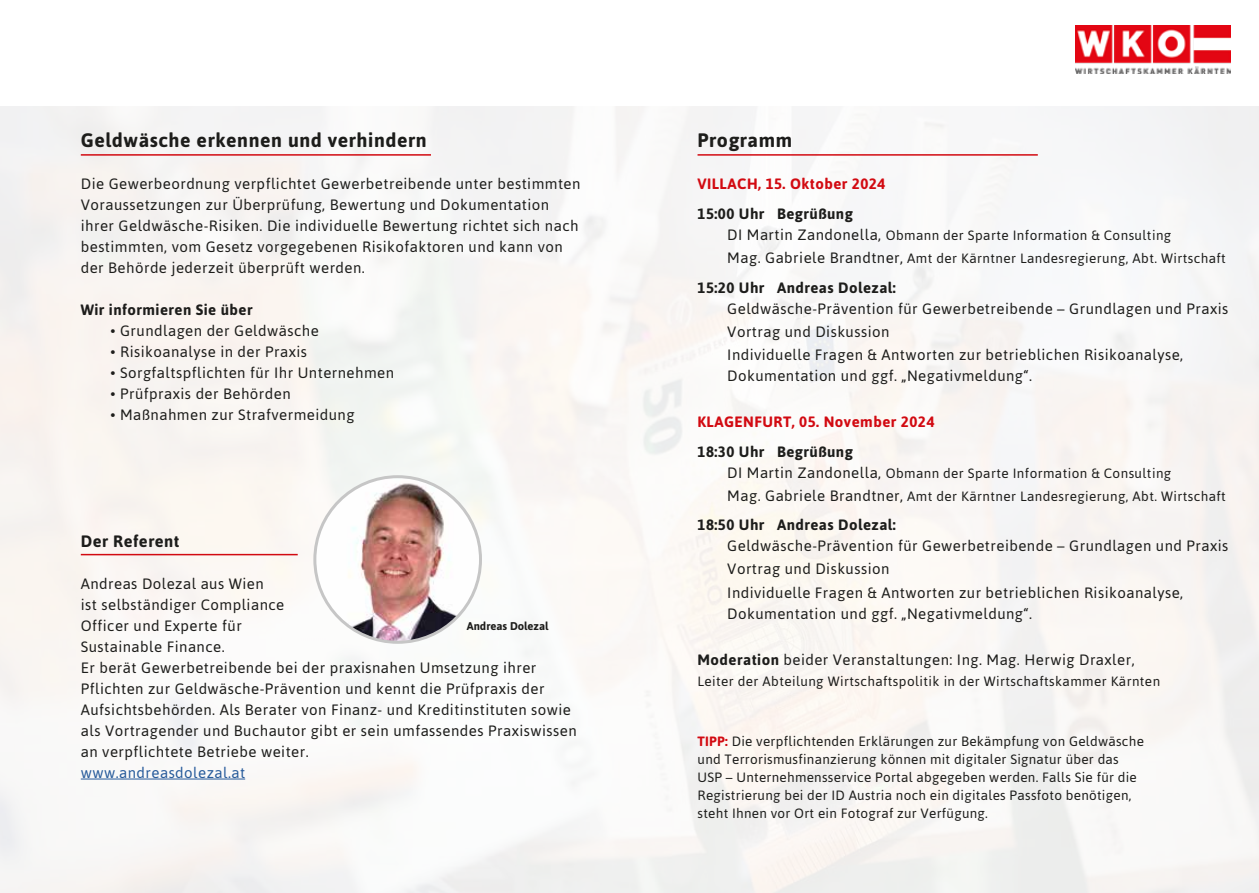
<style>
.page{position:relative;width:1259px;height:893px;background:#fff}
.page>*{position:absolute;margin:0;border:0;box-sizing:border-box;transform-origin:0 0}
.t1{font:700 19.5px "Asap";letter-spacing:.03em;color:#1d1d1b}
.t2{font:700 16.5px "Asap";letter-spacing:.03em;color:#1d1d1b}
.t3{font:15px/21px "Asap";letter-spacing:.03em;color:#1d1d1b}
.t4{font:700 15px "Asap";letter-spacing:.03em;color:#1d1d1b}
.t5{font:700 15px "Asap";letter-spacing:.03em;color:#d20a11}
.t6{font:15px "Asap";letter-spacing:.03em;color:#275b9b}
.t7{font:13.5px/18px "Asap";letter-spacing:.02em;color:#1d1d1b}
.t8{font:700 11.25px "Asap";color:#1d1d1b}
.s1{font-size:15px}
.s2{font-weight:700}
.s3{font-weight:700;color:#d20a11}
</style>
<div class="page">
<img style="left:1075px;top:26px;width:155px;height:48px">
<img style="left:0;top:106px;width:1259px;height:787px">
<hr style="left:81px;top:779px;width:164px;height:1px;background:#275b9b">
<hr style="left:81px;top:154px;width:350px;height:2px;background:#d20a11">
<hr style="left:81px;top:554px;width:217px;height:1px;background:#d20a11">
<hr style="left:697px;top:154px;width:340px;height:2px;background:#d20a11">
<img style="left:315px;top:477px;width:165px;height:165px;border-radius:83px">
<h1 class="t1" style="left:81px;top:128px;width:347px">Geldwäsche erkennen und verhindern</h1>
<p class="t3" style="left:81px;top:173px;width:501px">Die Gewerbeordnung verpflichtet Gewerbetreibende unter bestimmten Voraussetzungen zur Überprüfung, Bewertung und Dokumentation ihrer Geldwäsche-Risiken. Die individuelle Bewertung richtet sich nach bestimmten, vom Gesetz vorgegebenen Risikofaktoren und kann von der Behörde jederzeit überprüft werden.</p>
<p class="t4" style="left:81px;top:300px;width:173px">Wir informieren Sie über</p>
<p class="t3" style="left:111px;top:320px;width:210px">• Grundlagen der Geldwäsche</p>
<p class="t3" style="left:111px;top:341px;width:198px">• Risikoanalyse in der Praxis</p>
<p class="t3" style="left:111px;top:362px;width:285px">• Sorgfaltspflichten für Ihr Unternehmen</p>
<p class="t3" style="left:111px;top:383px;width:182px">• Prüfpraxis der Behörden</p>
<p class="t3" style="left:111px;top:404px;width:245px">• Maßnahmen zur Strafvermeidung</p>
<p class="t2" style="left:81px;top:530px;width:100px">Der Referent</p>
<p class="t3" style="left:81px;top:572px;width:497px">Andreas Dolezal aus Wien<br>ist selbständiger Compliance<br>Officer und Experte für<br>Sustainable Finance.<br>Er berät Gewerbetreibende bei der praxisnahen Umsetzung ihrer Pflichten zur Geldwäsche-Prävention und kennt die Prüfpraxis der Aufsichtsbehörden. Als Berater von Finanz- und Kreditinstituten sowie als Vortragender und Buchautor gibt er sein umfassendes Praxiswissen an verpflichtete Betriebe weiter.</p>
<p class="t6" style="left:81px;top:762px;width:166px">www.andreasdolezal.at</p>
<p class="t8" style="left:467px;top:618px;width:83px">Andreas Dolezal</p>
<h1 class="t1" style="left:697px;top:128px;width:96px">Programm</h1>
<p class="t5" style="left:697px;top:174px;width:189px">VILLACH, 15. Oktober 2024</p>
<p class="t4" style="left:697px;top:204px;width:157px">15:00 Uhr Begrüßung</p>
<p class="t7" style="left:727px;top:223px;width:500px;line-height:23.1px"><span class="s1">DI Martin Zandonella,</span> Obmann der Sparte Information &amp; Consulting<br><span class="s1">Mag. Gabriele Brandtner,</span> Amt der Kärntner Landesregierung, Abt. Wirtschaft</p>
<p class="t4" style="left:697px;top:277px;width:200px">15:20 Uhr Andreas Dolezal:</p>
<p class="t3" style="left:727px;top:296px;width:502px;line-height:23.1px">Geldwäsche-Prävention für Gewerbetreibende – Grundlagen und Praxis<br>Vortrag und Diskussion<br>Individuelle Fragen &amp; Antworten zur betrieblichen Risikoanalyse,</p>
<p class="t3" style="left:727px;top:365px;width:306px">Dokumentation und ggf. „Negativmeldung“.</p>
<p class="t5" style="left:697px;top:412px;width:238px">KLAGENFURT, 05. November 2024</p>
<p class="t4" style="left:697px;top:441px;width:157px">18:30 Uhr Begrüßung</p>
<p class="t7" style="left:727px;top:461px;width:500px;line-height:23.1px"><span class="s1">DI Martin Zandonella,</span> Obmann der Sparte Information &amp; Consulting<br><span class="s1">Mag. Gabriele Brandtner,</span> Amt der Kärntner Landesregierung, Abt. Wirtschaft</p>
<p class="t4" style="left:697px;top:515px;width:200px">18:50 Uhr Andreas Dolezal:</p>
<p class="t3" style="left:727px;top:534px;width:502px;line-height:23.1px">Geldwäsche-Prävention für Gewerbetreibende – Grundlagen und Praxis<br>Vortrag und Diskussion<br>Individuelle Fragen &amp; Antworten zur betrieblichen Risikoanalyse,</p>
<p class="t3" style="left:727px;top:602px;width:306px">Dokumentation und ggf. „Negativmeldung“.</p>
<p class="t3" style="left:697px;top:648px;width:438px"><span class="s2">Moderation</span> beider Veranstaltungen: Ing. Mag. Herwig Draxler,</p>
<p class="t7" style="left:697px;top:672px;width:464px">Leiter der Abteilung Wirtschaftspolitik in der Wirtschaftskammer Kärnten</p>
<p class="t7" style="left:697px;top:732px;width:448px"><span class="s3">TIPP:</span> Die verpflichtenden Erklärungen zur Bekämpfung von Geldwäsche und Terrorismusfinanzierung können mit digitaler Signatur über das USP – Unternehmensservice Portal abgegeben werden. Falls Sie für die Registrierung bei der ID Austria noch ein digitales Passfoto benötigen, steht Ihnen vor Ort ein Fotograf zur Verfügung.</p>
</div>
